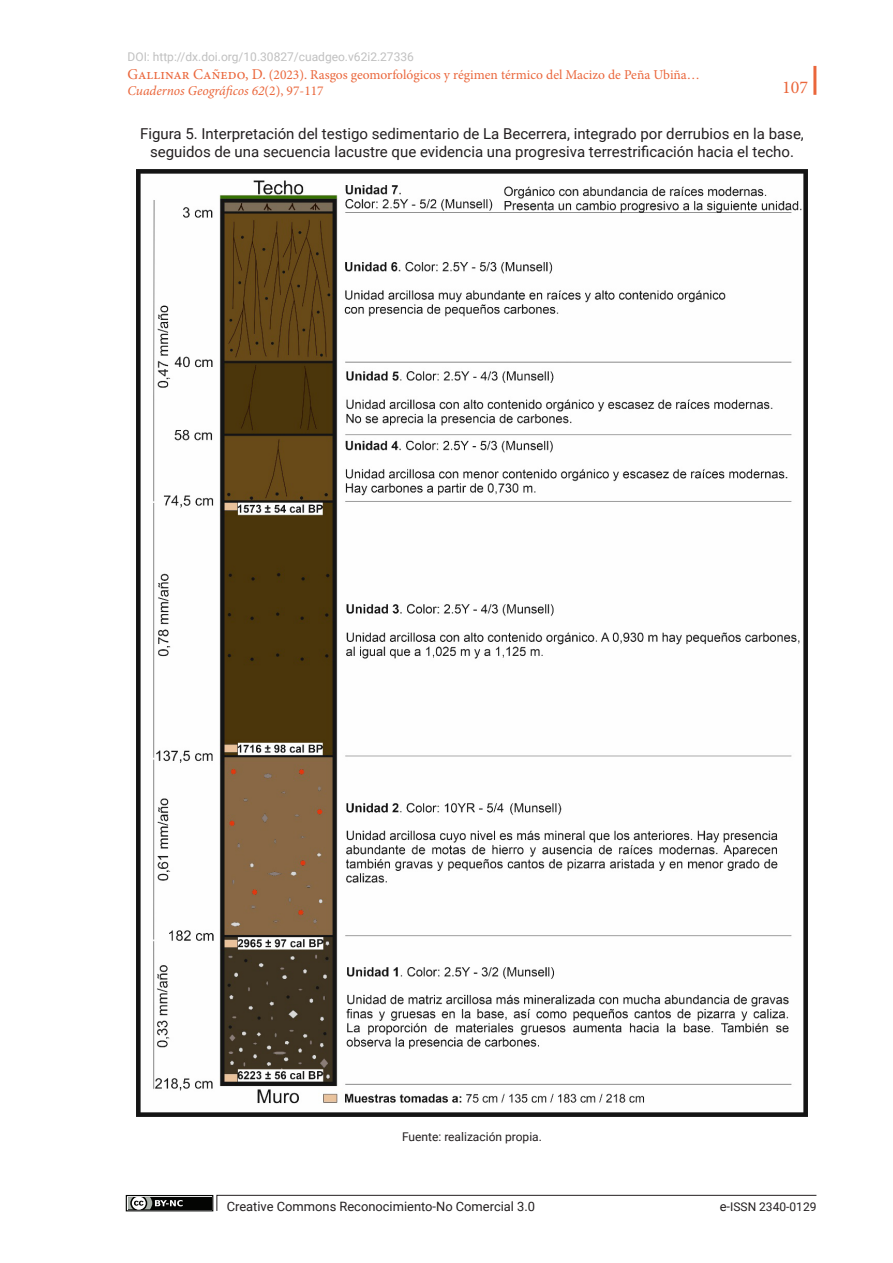
<style>
.page{position:relative;width:893px;height:1263px;background:#fff}
.page>*{position:absolute;margin:0;border:0;box-sizing:border-box;transform-origin:0 0}
.t1{font:18px "Minion Pro";color:#ea663b}
.sps_figur_titulo{font:15px/18px "Roboto";color:#231f20;text-align:center}
.t2{font:13.5px/16.2px "Minion Pro";color:#ea663b}
.t3{font:12.9px "Roboto";color:#231f20}
.t4{font:12px "Roboto";color:#c0c0c0}
.sps_pies_figuras{font:12px "Roboto";color:#231f20}
.s1{font-size:15px}
.s2{font-style:italic}
.s3{font-size:12.9px}
</style>
<div class="page">
<hr style="left:813px;top:66px;width:3px;height:29px;background:#ea663b">
<svg style="left:216px;top:1195px;width:601px;height:16px"></svg>
<div style="left:126px;top:1195px;width:87px;height:16px;border:1px solid #040503"></div>
<div style="left:128px;top:1197px;width:83px;height:12px;background:#040503"></div>
<svg style="left:128px;top:1197px;width:55px;height:12px"></svg>
<img style="left:137px;top:169px;width:670px;height:947px">
<p class="t4" style="left:128px;top:48px;width:288px">DOI: http://dx.doi.org/10.30827/cuadgeo.v62i2.27336</p>
<p class="t2" style="left:128px;top:66px;width:574px"><span class="s1">Gallinar Cañedo, D.</span> (2023). Rasgos geomorfológicos y régimen térmico del Macizo de Peña Ubiña…<br><span class="s2">Cuadernos Geográficos 62</span>(2), 97-117</p>
<p class="sps_figur_titulo" style="left:140px;top:124px;width:665px">Figura 5. Interpretación del testigo sedimentario de La Becerrera, integrado por derrubios en la base, seguidos de una secuencia lacustre que evidencia una progresiva terrestrificación hacia el techo.</p>
<p class="t1" style="left:782px;top:75px;width:27px">107</p>
<p class="sps_pies_figuras" style="left:402px;top:1128px;width:141px">Fuente: realización propia.</p>
<p class="t3" style="left:227px;top:1197px;width:310px">Creative Commons Reconocimiento-No Comercial 3.0</p>
<p class="sps_pies_figuras" style="left:720px;top:1198px;width:98px"><span class="s3">e-</span>ISSN 2340-0129</p>
</div>
